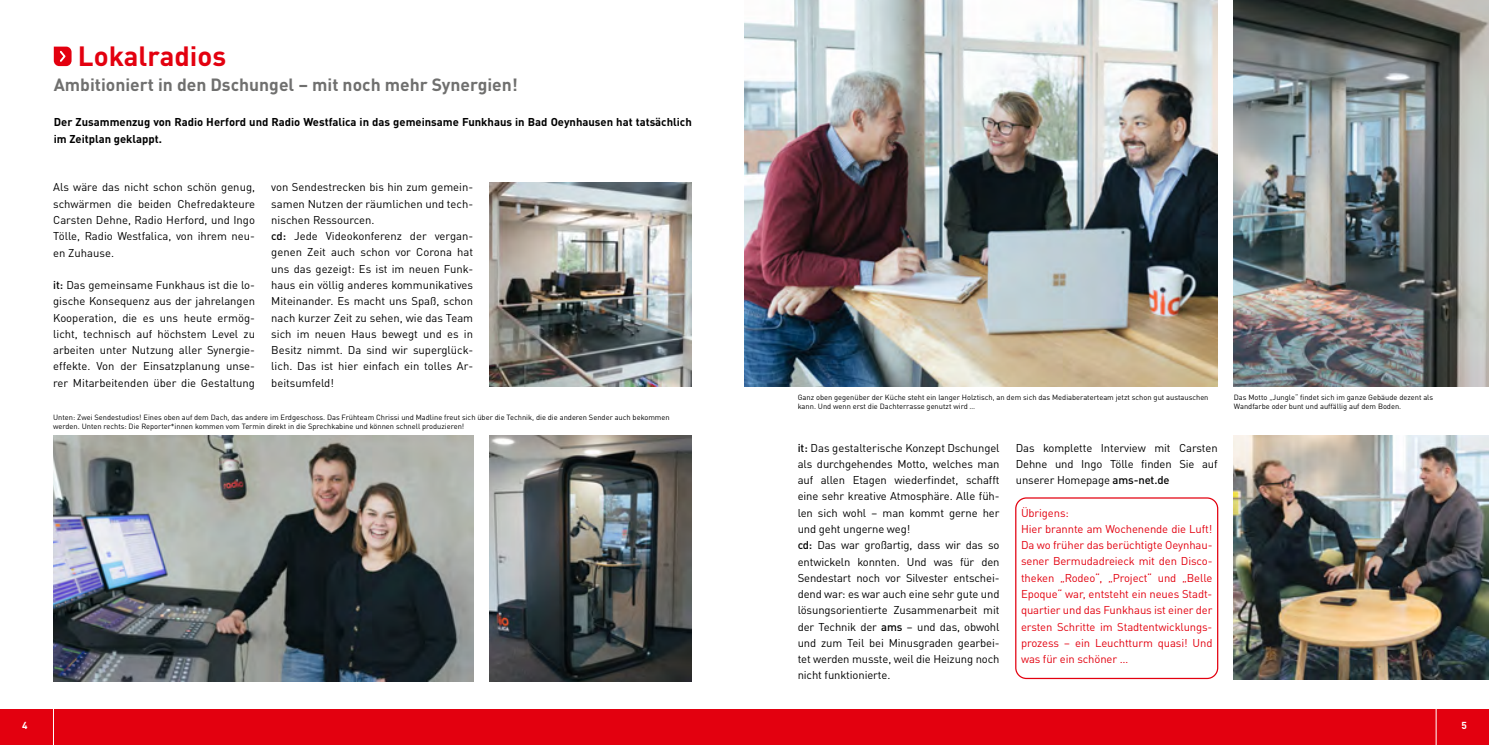
<style>
.page{position:relative;width:1489px;height:745px;background:#fff}
.page>*{position:absolute;margin:0;border:0;box-sizing:border-box;transform-origin:0 0}
.t1{font:700 27.5px "DIN Pro";color:#e3000f}
.t2{font:700 17.5px "DIN Pro";color:#6f6f6e}
.t3{font:11.25px/16.2px "DIN Pro";letter-spacing:-.01em;color:#000;text-align:justify}
.t4{font:11.25px/16.2px "DIN Pro";letter-spacing:-.01em;color:#e3000f}
.t5{font:700 11.25px/16.2px "DIN Pro";color:#000}
.t6{font:700 10px "DIN Pro";color:#fff}
.t7{font:7.5px/9px "DIN Pro";color:#000}
.s1{font-weight:500}
</style>
<div class="page">
<div style="left:0;top:709px;width:1488px;height:35px;background:#e3000f"></div>
<hr style="left:1435px;top:709px;width:1px;height:35px;background:#fff">
<hr style="left:53px;top:702px;width:1px;height:42px;background:#fff">
<div style="left:1015px;top:497px;width:203px;height:181px;border:1px solid #e3000f;border-radius:11px"></div>
<svg style="left:54px;top:47px;width:18px;height:19px"></svg>
<img style="left:53px;top:435px;width:420px;height:245px">
<img style="left:489px;top:435px;width:202px;height:245px">
<img style="left:489px;top:182px;width:202px;height:204px">
<img style="left:744px;top:0;width:473px;height:386px">
<img style="left:1233px;top:0;width:255px;height:386px">
<img style="left:1233px;top:435px;width:255px;height:243px">
<h1 class="t1" style="left:78px;top:35px;width:150px">Lokalradios</h1>
<h2 class="t2" style="left:54px;top:71px;width:465px">Ambitioniert in den Dschungel – mit noch mehr Synergien!</h2>
<p class="t5" style="left:54px;top:113px;width:639px">Der Zusammenzug von Radio Herford und Radio Westfalica in das gemeinsame Funkhaus in Bad Oeynhausen hat tatsächlich im Zeitplan geklappt.</p>
<p class="t3" style="left:53px;top:178px;width:203px">Als wäre das nicht schon schön genug, schwärmen die beiden Chefredakteure Carsten Dehne, Radio Herford, und Ingo Tölle, Radio Westfalica, von ihrem neu&shy;en Zuhause.</p>
<p class="t3" style="left:53px;top:276px;width:203px"><span class="s1">it:</span> Das gemeinsame Funkhaus ist die lo&shy;gische Konsequenz aus der jahrelangen Kooperation, die es uns heute ermög&shy;licht, technisch auf höchstem Level zu arbeiten unter Nutzung aller Synergie&shy;effekte. Von der Einsatzplanung unse&shy;rer Mitarbeitenden über die Gestaltung</p>
<p class="t3" style="left:271px;top:178px;width:203px;text-align:left">von Sendestrecken bis hin zum gemein&shy;samen Nutzen der räumlichen und tech&shy;nischen Ressourcen.<br><span class="s1">cd:</span> Jede Videokonferenz der vergan&shy;genen Zeit auch schon vor Corona hat uns das gezeigt: Es ist im neuen Funk&shy;haus ein völlig anderes kommunikatives Miteinander. Es macht uns Spaß, schon nach kurzer Zeit zu sehen, wie das Team sich im neuen Haus bewegt und es in Besitz nimmt. Da sind wir superglück&shy;lich. Das ist hier einfach ein tolles Ar&shy;beitsumfeld!</p>
<p class="t7" style="left:53px;top:411px;width:618px">Unten: Zwei Sendestudios! Eines oben auf dem Dach, das andere im Erdgeschoss. Das Frühteam Chrissi und Madline freut sich über die Technik, die die anderen Sender auch bekommen werden. Unten rechts: Die Reporter*innen kommen vom Termin direkt in die Sprechkabine und können schnell produzieren!</p>
<p class="t7" style="left:797px;top:391px;width:412px">Ganz oben gegenüber der Küche steht ein langer Holztisch, an dem sich das Mediaberaterteam jetzt schon gut austauschen kann. Und wenn erst die Dachterrasse genutzt wird …</p>
<p class="t7" style="left:1233px;top:391px;width:201px">Das Motto „Jungle“ findet sich im ganze Gebäude dezent als<br>Wandfarbe oder bunt und auffällig auf dem Boden.</p>
<p class="t3" style="left:797px;top:438px;width:203px;text-align:left"><span class="s1">it:</span> Das gestalterische Konzept Dschungel als durchgehendes Motto, welches man auf allen Etagen wiederfindet, schafft eine sehr kreative Atmosphäre. Alle füh&shy;len sich wohl – man kommt gerne her und geht ungerne weg!<br><span class="s1">cd:</span> Das war großartig, dass wir das so entwickeln konnten. Und was für den Sendestart noch vor Silvester entschei&shy;dend war: es war auch eine sehr gute und lösungsorientierte Zusammenarbeit mit der Technik der <span class="s1">ams</span> – und das, obwohl und zum Teil bei Minusgraden gearbei&shy;tet werden musste, weil die Heizung noch nicht funktionierte.</p>
<p class="t3" style="left:1015px;top:438px;width:203px">Das komplette Interview mit Carsten Dehne und Ingo Tölle finden Sie auf unserer Homepage <span class="s1">ams-net.de</span></p>
<p class="t4" style="left:1020px;top:503px;width:193px">Übrigens:<br>Hier brannte am Wochenende die Luft!<br>Da wo früher das berüchtigte Oeynhau&shy;sener Bermudadreieck mit den Disco&shy;theken „Rodeo“, „Project“ und „Belle Epoque“ war, entsteht ein neues Stadt&shy;quartier und das Funkhaus ist einer der ersten Schritte im Stadtentwicklungs&shy;prozess – ein Leuchtturm quasi! Und was für ein schöner …</p>
<p class="t6" style="left:22px;top:717px;width:7px">4</p>
<p class="t6" style="left:1461px;top:717px;width:7px">5</p>
</div>
